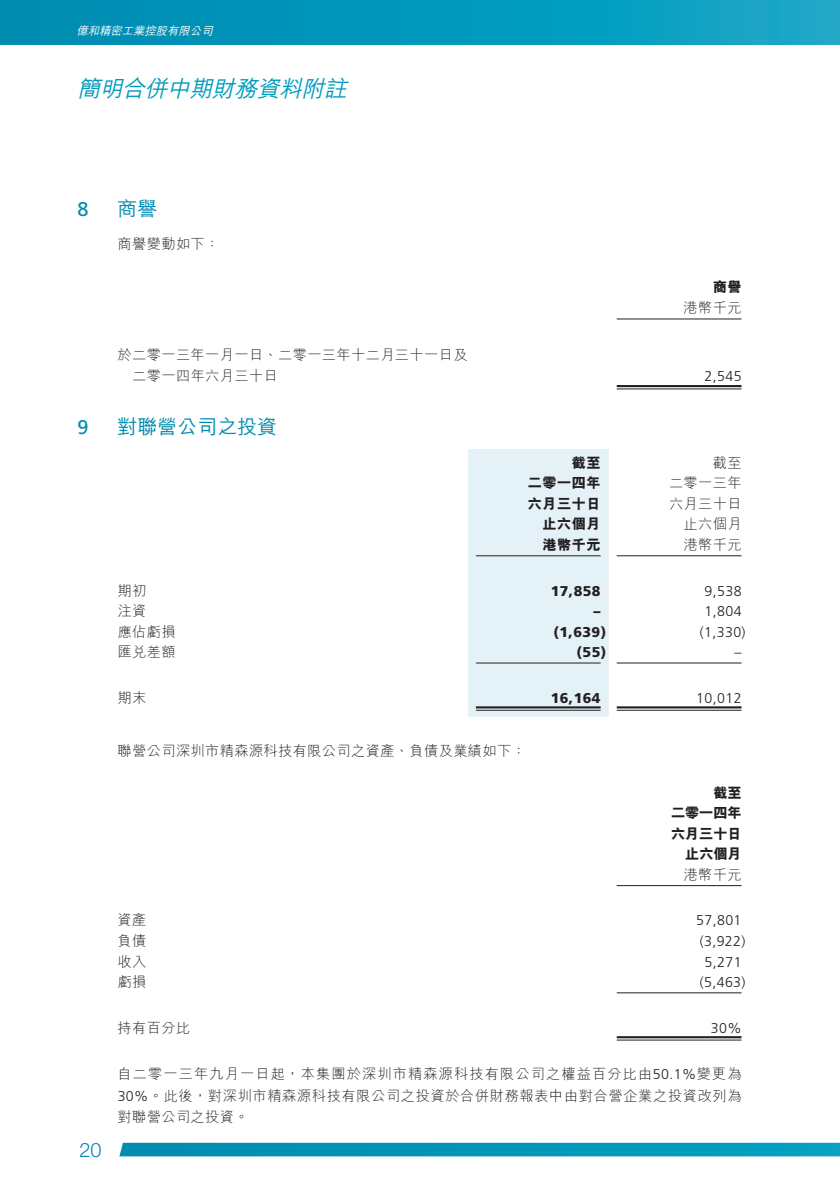
<style>
.page{position:relative;width:840px;height:1190px;background:#fff}
.page>*{position:absolute;margin:0;border:0;box-sizing:border-box;transform-origin:0 0}
.t1{font:italic 22.8px "M Hei HK Medium E Ten B5 H";color:#009bbd}
.t2{font:19.8px "M Hei HK Medium E Ten B5 H";letter-spacing:.005em;color:#008bb0}
.t3{font:300 19.8px "Helvetica Neue LT Std";color:#008bb0}
.t4{font:19.8px "Frutiger LT Std";color:#008bb0}
.t5{font:14.2px/21.2px "M Hei HK Light E Ten B5 H";letter-spacing:.03em;color:#231f20}
.t6{font:300 14.2px "Frutiger LT Std";letter-spacing:.03em;color:#231f20}
.t7{font:900 14.2px "Frutiger LT Std";letter-spacing:.03em;color:#231f20}
.t8{font:14.2px/20.6px "M Hei HK Xbold E Ten B5 H";letter-spacing:.03em;color:#231f20;text-align:right}
.t9{font:14.2px/20.6px "M Hei HK Xbold E Ten B5 H";letter-spacing:-.01em;color:#231f20;text-align:right}
.t10{font:italic 11.4px "M Hei HK Medium E Ten B5 H";color:#fff}
.s1{font-family:"Frutiger LT Std";font-weight:300}
</style>
<div class="page">
<svg style="left:0;top:0;width:840px;height:45px"></svg>
<svg style="left:119px;top:1143px;width:721px;height:14px"></svg>
<hr style="left:617px;top:319px;width:125px;height:1px;background:#231f20">
<hr style="left:617px;top:385px;width:125px;height:2px;background:#231f20">
<hr style="left:617px;top:389px;width:125px;height:1px;background:#231f20">
<div style="left:468px;top:449px;width:141px;height:268px;background:#e4f2f7"></div>
<hr style="left:476px;top:555px;width:125px;height:1px;background:#231f20">
<hr style="left:617px;top:555px;width:125px;height:1px;background:#231f20">
<hr style="left:476px;top:663px;width:125px;height:1px;background:#231f20">
<hr style="left:617px;top:663px;width:125px;height:1px;background:#231f20">
<hr style="left:476px;top:706px;width:125px;height:2px;background:#231f20">
<hr style="left:476px;top:710px;width:125px;height:1px;background:#231f20">
<hr style="left:617px;top:706px;width:125px;height:2px;background:#231f20">
<hr style="left:617px;top:710px;width:125px;height:1px;background:#231f20">
<hr style="left:617px;top:885px;width:125px;height:1px;background:#231f20">
<hr style="left:617px;top:992px;width:125px;height:1px;background:#231f20">
<hr style="left:617px;top:1036px;width:125px;height:2px;background:#231f20">
<hr style="left:617px;top:1040px;width:125px;height:1px;background:#231f20">
<p class="t10" style="left:76px;top:27px;width:140px">億和精密工業控股有限公司</p>
<h1 class="t1" style="left:77px;top:80px;width:276px">簡明合併中期財務資料附註</h1>
<h2 class="t4" style="left:77px;top:198px;width:13px">8</h2>
<h2 class="t2" style="left:118px;top:201px;width:41px">商譽</h2>
<p class="t5" style="left:118px;top:235px;width:103px">商譽變動如下：</p>
<p class="t5" style="left:132px;top:346px;width:337px;text-indent:-15px">於二零一三年一月一日、二零一三年十二月三十一日及二零一四年六月三十日</p>
<h2 class="t4" style="left:77px;top:416px;width:13px">9</h2>
<h2 class="t2" style="left:118px;top:419px;width:161px">對聯營公司之投資</h2>
<p class="t8" style="left:713px;top:278px;width:30px">商譽</p>
<p class="t5" style="left:684px;top:299px;width:59px">港幣千元</p>
<p class="t6" style="left:705px;top:370px;width:39px">2,545</p>
<p class="t8" style="left:528px;top:454px;width:74px">截至<br>二零一四年六月三十日止六個月</p>
<p class="t5" style="left:669px;top:454px;width:74px;line-height:20.6px;text-align:right">截至<br>二零一三年六月三十日止六個月</p>
<p class="t8" style="left:543px;top:536px;width:60px">港幣千元</p>
<p class="t5" style="left:684px;top:536px;width:59px">港幣千元</p>
<h2 class="t3" style="left:80px;top:1138px;width:24px">20</h2>
<p class="t5" style="left:118px;top:582px;width:30px">期初</p>
<p class="t7" style="left:551px;top:582px;width:51px">17,858</p>
<p class="t6" style="left:704px;top:585px;width:39px">9,538</p>
<p class="t5" style="left:118px;top:602px;width:30px">注資</p>
<p class="t7" style="left:594px;top:603px;width:9px">–</p>
<p class="t6" style="left:704px;top:605px;width:39px">1,804</p>
<p class="t5" style="left:118px;top:623px;width:59px">應佔虧損</p>
<p class="t7" style="left:553px;top:624px;width:54px">(1,639)</p>
<p class="t6" style="left:700px;top:626px;width:47px">(1,330)</p>
<p class="t5" style="left:118px;top:643px;width:59px">匯兌差額</p>
<p class="t7" style="left:577px;top:644px;width:31px">(55)</p>
<p class="t6" style="left:735px;top:646px;width:9px">–</p>
<p class="t5" style="left:118px;top:689px;width:30px">期末</p>
<p class="t7" style="left:551px;top:690px;width:51px">16,164</p>
<p class="t6" style="left:696px;top:692px;width:47px">10,012</p>
<p class="t5" style="left:118px;top:742px;width:410px">聯營公司深圳市精森源科技有限公司之資產、負債及業績如下：</p>
<p class="t9" style="left:671px;top:784px;width:72px">截至<br>二零一四年六月三十日止六個月</p>
<p class="t5" style="left:684px;top:866px;width:59px">港幣千元</p>
<p class="t5" style="left:118px;top:911px;width:30px">資產</p>
<p class="t6" style="left:696px;top:914px;width:47px">57,801</p>
<p class="t5" style="left:118px;top:932px;width:30px">負債</p>
<p class="t6" style="left:700px;top:935px;width:47px">(3,922)</p>
<p class="t5" style="left:118px;top:953px;width:30px">收入</p>
<p class="t6" style="left:704px;top:956px;width:39px">5,271</p>
<p class="t5" style="left:118px;top:973px;width:30px">虧損</p>
<p class="t6" style="left:700px;top:976px;width:47px">(5,463)</p>
<p class="t5" style="left:118px;top:1019px;width:74px">持有百分比</p>
<p class="t6" style="left:711px;top:1022px;width:32px">30%</p>
<p class="t5" style="left:118px;top:1065px;width:625px;text-align:justify">自二零一三年九月一日起，本集團於深圳市精森源科技有限公司之權益百分比由<span class="s1">50.1%</span>變更為<span class="s1">30%</span>。此後，對深圳市精森源科技有限公司之投資於合併財務報表中由對合營企業之投資改列為對聯營公司之投資。</p>
</div>
